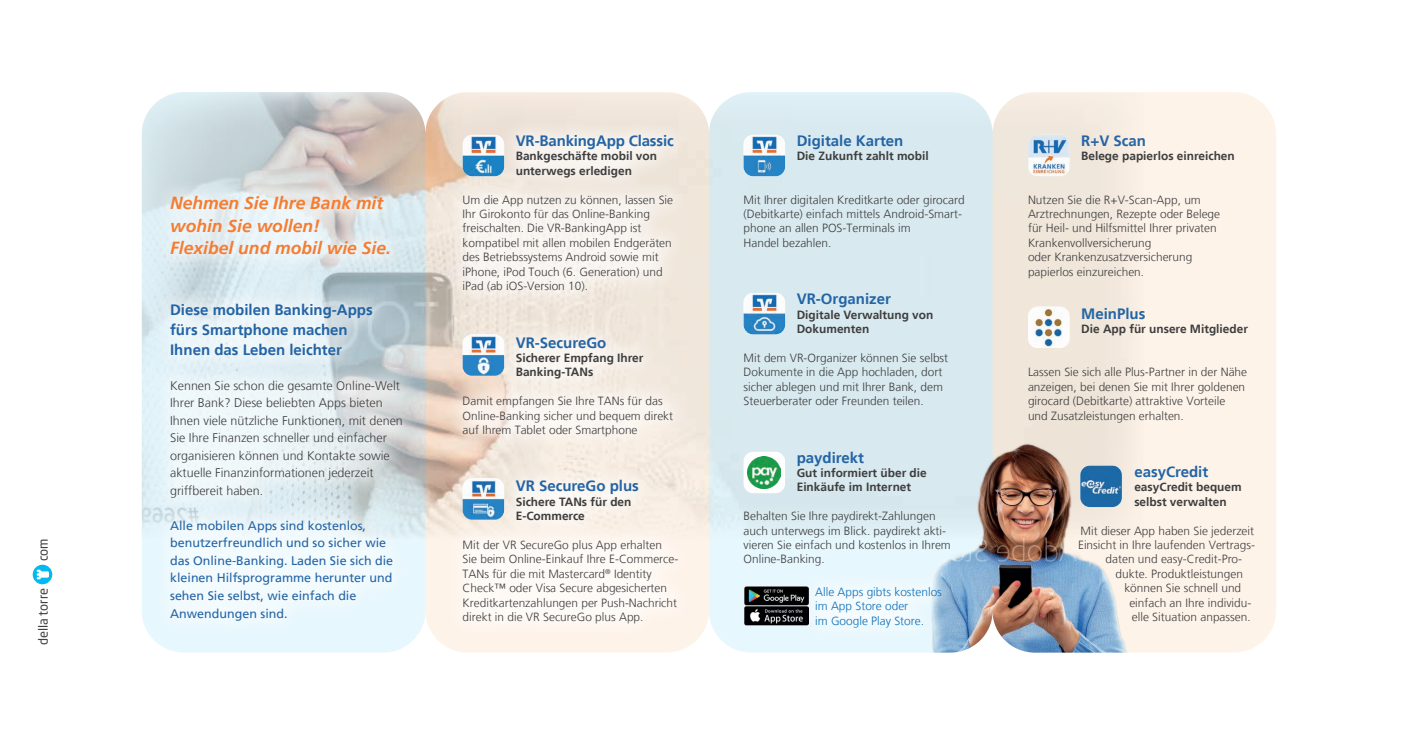
<style>
.page{position:relative;width:1418px;height:745px;background:#fff}
.page>*{position:absolute;margin:0;border:0;box-sizing:border-box;transform-origin:0 0}
.t1{font:italic 700 17.5px/22.5px "Frutiger LT";color:#f47d32}
.t2{font:700 15px/20px "Frutiger LT";color:#2464a5}
.t3{font:12.88px "Neo Sans Std";letter-spacing:.01em;color:#42403e}
.t4{font:300 12.5px/17.5px "Frutiger LT";color:#3e3e3f}
.t5{font:12.5px/17.5px "Frutiger LT";color:#2464a5}
.t6{font:300 11.88px/14.4px "Frutiger LT";color:#3e3e3f}
.t7{font:700 11.88px/14.4px "Frutiger LT";color:#3e3e3f}
.t8{font:300 11.88px/14.4px "Frutiger LT";color:#0c6fb8}
</style>
<div class="page">
<div style="left:709px;top:92px;width:283px;height:560px;background:linear-gradient(to right,#dbedf3,#d7e9ef);border-radius:42px"></div>
<svg style="left:142px;top:92px;width:283px;height:560px;background:#ced5d7"></svg>
<svg style="left:425px;top:92px;width:284px;height:560px;background:#ede0d3"></svg>
<div style="left:992px;top:92px;width:284px;height:560px;background:linear-gradient(to right,#ede3d8,#fff6ed);border-radius:42px"></div>
<img style="left:852px;top:431px;width:351px;height:221px">
<div style="left:444px;top:116px;width:252px;height:525px;background:#fff;opacity:.75"></div>
<div style="left:152px;top:177px;width:255px;height:96px;background:#fff;opacity:.75"></div>
<div style="left:152px;top:285px;width:239px;height:89px;background:#fff;opacity:.75"></div>
<div style="left:152px;top:361px;width:269px;height:277px;background:#fff;opacity:.75"></div>
<div style="left:796px;top:567px;width:164px;height:78px;background:#fff;opacity:.75"></div>
<img style="left:462px;top:135px;width:42px;height:41px">
<img style="left:743px;top:135px;width:42px;height:41px">
<img style="left:1028px;top:135px;width:41px;height:41px">
<img style="left:1028px;top:306px;width:41px;height:42px">
<img style="left:1080px;top:465px;width:41px;height:41px">
<img style="left:743px;top:293px;width:42px;height:41px">
<div style="left:743px;top:451px;width:42px;height:42px;background:#fff;border-radius:10px"></div>
<img style="left:748px;top:456px;width:32px;height:32px">
<img style="left:462px;top:334px;width:42px;height:41px">
<img style="left:462px;top:478px;width:42px;height:41px">
<img style="left:744px;top:586px;width:64px;height:39px">
<svg style="left:33px;top:564px;width:19px;height:20px"></svg>
<svg style="left:37px;top:569px;width:12px;height:10px"></svg>
<p class="t3" style="left:35px;top:561px;width:24px;rotate:-90deg">com</p>
<p class="t3" style="left:35px;top:645px;width:59px;rotate:-90deg">della torre</p>
<h1 class="t1" style="left:170px;top:192px;width:222px">Nehmen Sie Ihre Bank mit wohin Sie wollen!<br>Flexibel und mobil wie Sie.</h1>
<p class="t2" style="left:170px;top:300px;width:204px">Diese mobilen Banking-Apps fürs Smartphone machen<br>Ihnen das Leben leichter</p>
<p class="t4" style="left:170px;top:376px;width:234px">Kennen Sie schon die gesamte Online-Welt Ihrer Bank? Diese beliebten Apps bieten Ihnen viele nützliche Funktionen, mit denen Sie Ihre Finanzen schneller und einfacher organisieren können und Kontakte sowie aktuelle Finanzinformationen jederzeit griffbereit haben.</p>
<p class="t5" style="left:170px;top:516px;width:224px">Alle mobilen Apps sind kostenlos, benutzerfreundlich und so sicher wie das Online-Banking. Laden Sie sich die kleinen Hilfsprogramme herunter und sehen Sie selbst, wie einfach die Anwendungen sind.</p>
<p class="t2" style="left:516px;top:131px;width:159px">VR-BankingApp Classic</p>
<p class="t7" style="left:516px;top:149px;width:143px">Bankgeschäfte mobil von unterwegs erledigen</p>
<p class="t6" style="left:462px;top:192px;width:212px">Um die App nutzen zu können, lassen Sie Ihr Girokonto für das Online-Banking freischalten. Die VR-BankingApp ist kompatibel mit allen mobilen Endgeräten des Betriebssystems Android sowie mit iPhone, iPod Touch (6. Generation) und iPad (ab iOS-Version 10).</p>
<p class="t2" style="left:516px;top:332px;width:92px">VR-SecureGo</p>
<p class="t7" style="left:516px;top:350px;width:129px">Sicherer Empfang Ihrer<br>Banking-TANs</p>
<p class="t6" style="left:462px;top:394px;width:212px">Damit empfangen Sie Ihre TANs für das<br>Online-Banking sicher und bequem direkt auf Ihrem Tablet oder Smartphone</p>
<p class="t2" style="left:516px;top:476px;width:125px">VR SecureGo plus</p>
<p class="t7" style="left:516px;top:494px;width:117px">Sichere TANs für den<br>E-Commerce</p>
<p class="t6" style="left:462px;top:537px;width:217px">Mit der VR SecureGo plus App erhalten Sie beim Online-Einkauf Ihre E-Commerce-TANs für die mit Mastercard<sup>®</sup> Identity Check™ oder Visa Secure abgesicherten Kreditkartenzahlungen per Push-Nachricht direkt in die VR SecureGo plus App.</p>
<p class="t2" style="left:796px;top:131px;width:108px">Digitale Karten</p>
<p class="t7" style="left:796px;top:149px;width:133px">Die Zukunft zahlt mobil</p>
<p class="t6" style="left:743px;top:192px;width:223px">Mit Ihrer digitalen Kreditkarte oder girocard (Debitkarte) einfach mittels Android-Smart&shy;phone an allen POS-Terminals im<br>Handel bezahlen.</p>
<p class="t2" style="left:796px;top:289px;width:96px">VR-Organizer</p>
<p class="t7" style="left:796px;top:307px;width:138px">Digitale Verwaltung von<br>Dokumenten</p>
<p class="t6" style="left:743px;top:350px;width:206px">Mit dem VR-Organizer können Sie selbst Dokumente in die App hochladen, dort sicher ablegen und mit Ihrer Bank, dem Steuerberater oder Freunden teilen.</p>
<p class="t2" style="left:796px;top:447px;width:69px">paydirekt</p>
<p class="t7" style="left:796px;top:465px;width:131px">Gut informiert über die<br>Einkäufe im Internet</p>
<p class="t6" style="left:743px;top:509px;width:209px">Behalten Sie Ihre paydirekt-Zahlungen auch unterwegs im Blick. paydirekt akti&shy;vieren Sie einfach und kostenlos in Ihrem Online-Banking.</p>
<p class="t8" style="left:815px;top:584px;width:128px">Alle Apps gibts kostenlos im App Store oder<br>im Google Play Store.</p>
<p class="t2" style="left:1081px;top:131px;width:66px">R+V Scan</p>
<p class="t7" style="left:1081px;top:149px;width:155px">Belege papierlos einreichen</p>
<p class="t6" style="left:1028px;top:192px;width:194px">Nutzen Sie die R+V-Scan-App, um Arztrechnungen, Rezepte oder Belege für Heil- und Hilfsmittel Ihrer privaten Krankenvollversicherung<br>oder Krankenzusatzversicherung papierlos einzureichen.</p>
<p class="t2" style="left:1081px;top:303px;width:66px">MeinPlus</p>
<p class="t7" style="left:1081px;top:322px;width:168px">Die App für unsere Mitglieder</p>
<p class="t6" style="left:1028px;top:365px;width:221px">Lassen Sie sich alle Plus-Partner in der Nähe anzeigen, bei denen Sie mit Ihrer goldenen girocard (Debitkarte) attraktive Vorteile und Zusatzleistungen erhalten.</p>
<p class="t2" style="left:1134px;top:461px;width:75px">easyCredit</p>
<p class="t7" style="left:1134px;top:480px;width:109px">easyCredit bequem selbst verwalten</p>
<p class="t6" style="left:1080px;top:523px;width:175px">Mit dieser App haben Sie jederzeit</p>
<p class="t6" style="left:1078px;top:537px;width:178px">Einsicht in Ihre laufenden Vertrags-</p>
<p class="t6" style="left:1105px;top:552px;width:138px">daten und easy-Credit-Pro-</p>
<p class="t6" style="left:1115px;top:566px;width:129px">dukte. Produktleistungen</p>
<p class="t6" style="left:1124px;top:580px;width:118px">können Sie schnell und</p>
<p class="t6" style="left:1129px;top:595px;width:124px">einfach an Ihre individu-</p>
<p class="t6" style="left:1131px;top:609px;width:120px">elle Situation anpassen.</p>
</div>
